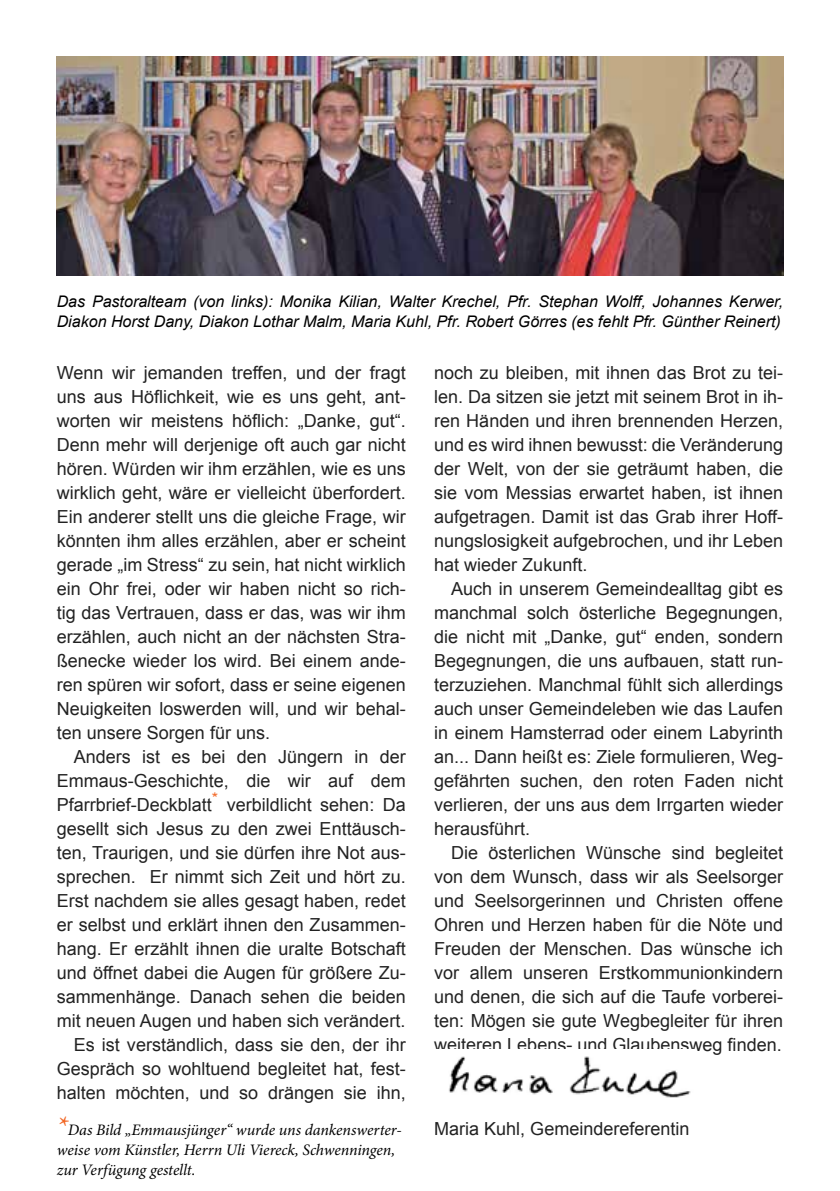
<style>
.page{position:relative;width:840px;height:1191px;background:#fff}
.page>*{position:absolute;margin:0;border:0;box-sizing:border-box;transform-origin:0 0}
.t1{font:18px/24px "Arial";color:#222;text-align:justify}
.t2{font:italic 16px/20px "Arial";color:#000}
.t3{font:italic 16px/20px "Minion Pro";letter-spacing:-.005em;color:#000}
.t4{font:14.6px "Arial";color:#f26522;scale:1.11 1}
.s1{font-size:28px;color:#f26522}
</style>
<div class="page">
<img style="left:449px;top:1056px;width:242px;height:42px">
<img style="left:57px;top:57px;width:725px;height:218px">
<p class="t2" style="left:57px;top:292px;width:727px">Das Pastoralteam (von links): Monika Kilian, Walter Krechel, Pfr. Stephan Wolff, Johannes Kerwer,<br>Diakon Horst Dany, Diakon Lothar Malm, Maria Kuhl, Pfr. Robert Görres (es fehlt Pfr. Günther Reinert)</p>
<p class="t1" style="left:57px;top:361px;width:350px">Wenn wir jemanden treffen, und der fragt uns aus Höflichkeit, wie es uns geht, ant&shy;worten wir meistens höflich: „Danke, gut“.<br>Denn mehr will derjenige oft auch gar nicht hören. Würden wir ihm erzählen, wie es uns wirklich geht, wäre er vielleicht überfordert.<br>Ein anderer stellt uns die gleiche Frage, wir könnten ihm alles erzählen, aber er scheint gerade „im Stress“ zu sein, hat nicht wirklich ein Ohr frei, oder wir haben nicht so rich&shy;tig das Vertrauen, dass er das, was wir ihm erzählen, auch nicht an der nächsten Stra&shy;ßenecke wieder los wird. Bei einem ande&shy;ren spüren wir sofort, dass er seine eigenen Neuigkeiten loswerden will, und wir behal&shy;ten unsere Sorgen für uns.</p>
<p class="t1" style="left:57px;top:745px;width:350px;text-indent:17px">Anders ist es bei den Jüngern in der Emmaus-Geschichte, die wir auf dem Pfarrbrief-Deckblatt</p>
<p class="t4" style="left:212px;top:788px;width:7px">*</p>
<p class="t1" style="left:57px;top:793px;width:350px;text-align:right">verbildlicht sehen: Da<br>gesellt sich Jesus zu den zwei Enttäusch&shy;ten, Traurigen, und sie dürfen ihre Not aus&shy;sprechen. Er nimmt sich Zeit und hört zu.<br>Erst nachdem sie alles gesagt haben, redet er selbst und erklärt ihnen den Zusammen&shy;hang. Er erzählt ihnen die uralte Botschaft und öffnet dabei die Augen für größere Zu&shy;sammenhänge. Danach sehen die beiden mit neuen Augen und haben sich verändert.<br>Es ist verständlich, dass sie den, der ihr Gespräch so wohltuend begleitet hat, fest&shy;halten möchten, und so drängen sie ihn,</p>
<p class="t1" style="left:434px;top:361px;width:350px">noch zu bleiben, mit ihnen das Brot zu tei&shy;len. Da sitzen sie jetzt mit seinem Brot in ih&shy;ren Händen und ihren brennenden Herzen, und es wird ihnen bewusst: die Veränderung der Welt, von der sie geträumt haben, die sie vom Messias erwartet haben, ist ihnen aufgetragen. Damit ist das Grab ihrer Hoff&shy;nungslosigkeit aufgebrochen, und ihr Leben hat wieder Zukunft.</p>
<p class="t1" style="left:434px;top:577px;width:350px;text-indent:17px">Auch in unserem Gemeindealltag gibt es manchmal solch österliche Begegnungen, die nicht mit „Danke, gut“ enden, sondern Begegnungen, die uns aufbauen, statt run&shy;terzuziehen. Manchmal fühlt sich allerdings auch unser Gemeindeleben wie das Laufen in einem Hamsterrad oder einem Labyrinth an... Dann heißt es: Ziele formulieren, Weg&shy;gefährten suchen, den roten Faden nicht verlieren, der uns aus dem Irrgarten wieder herausführt.</p>
<p class="t1" style="left:434px;top:840px;width:350px;text-indent:17px">Die österlichen Wünsche sind begleitet von dem Wunsch, dass wir als Seelsorger und Seelsorgerinnen und Christen offene Ohren und Herzen haben für die Nöte und Freuden der Menschen. Das wünsche ich vor allem unseren Erstkommunionkindern und denen, die sich auf die Taufe vorberei&shy;ten: Mögen sie gute Wegbegleiter für ihren weiteren Lebens- und Glaubensweg finden.</p>
<p class="t3" style="left:57px;top:1119px;width:346px"><span class="s1">*</span>Das Bild „Emmausjünger“ wurde uns dankenswerter&shy;weise vom Künstler, Herrn Uli Viereck, Schwenningen, zur Verfügung gestellt.</p>
<p class="t1" style="left:434px;top:1116px;width:257px">Maria Kuhl, Gemeindereferentin</p>
</div>
